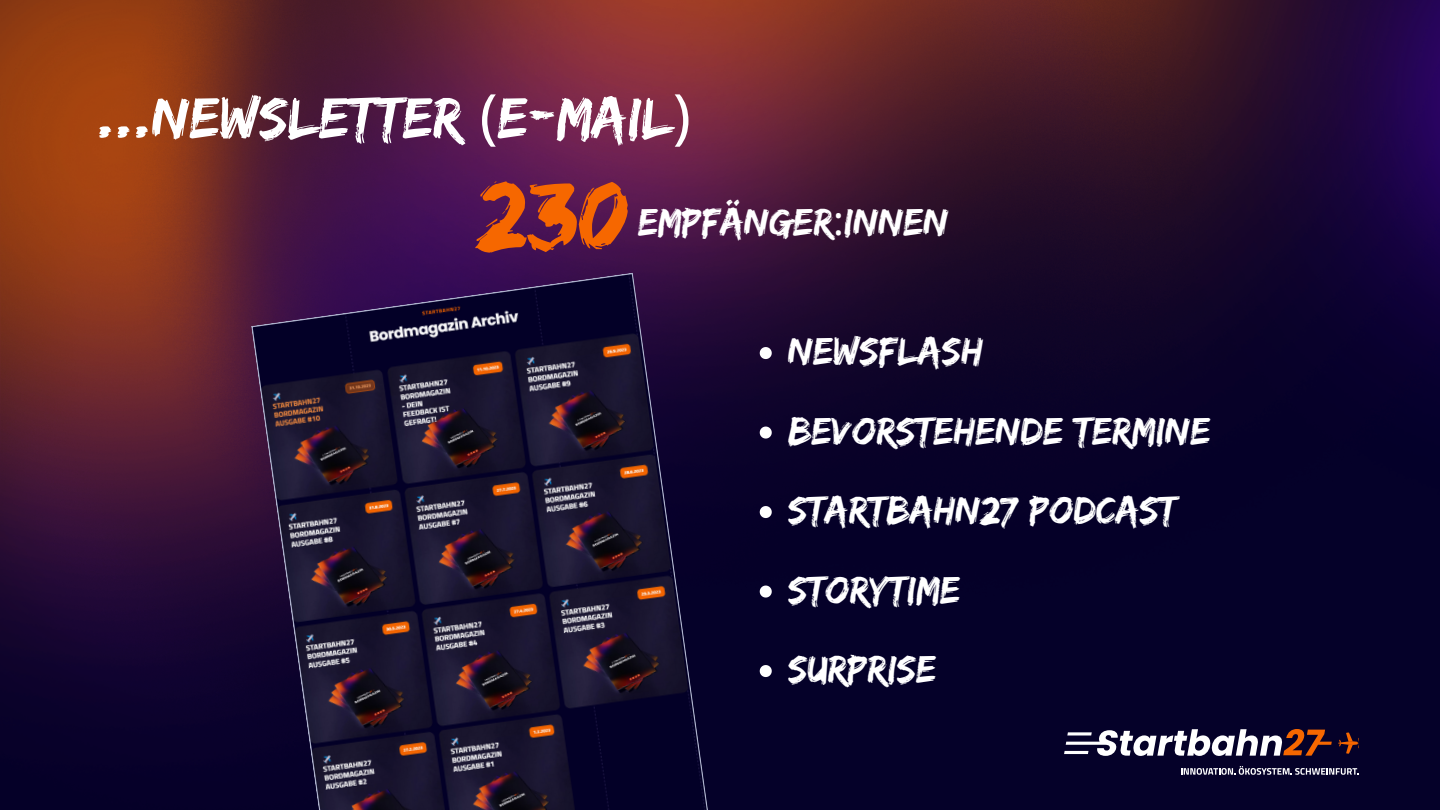
<style>
.page{position:relative;width:1440px;height:810px;background:#fff}
.page>*{position:absolute;margin:0;border:0;box-sizing:border-box;transform-origin:0 0}
.t1{font:100px "Edo";color:#f66700}
.t2{font:60px "Edo";color:#fff}
.t3{font:40px "Edo";color:#fff}
.s1{font-family:"Noto Sans"}
</style>
<div class="page">
<img style="left:0;top:0;width:1440px;height:810px">
<svg style="left:1064px;top:729px;width:268px;height:27px"></svg>
<svg style="left:1338px;top:732px;width:21px;height:22px"></svg>
<svg style="left:1181px;top:766px;width:178px;height:9px;background:#5e5c75"></svg>
<svg style="left:251px;top:273px;width:458px;height:537px;background:#211633"></svg>
<svg style="left:760px;top:347px;width:12px;height:12px"></svg>
<svg style="left:760px;top:427px;width:12px;height:12px"></svg>
<svg style="left:760px;top:506px;width:12px;height:12px"></svg>
<svg style="left:760px;top:586px;width:12px;height:12px"></svg>
<svg style="left:760px;top:665px;width:12px;height:12px"></svg>
<p class="t2" style="left:97px;top:83px;width:595px">...NEWSLETTER <span class="s1">(</span>E-MAIL<span class="s1">)</span></p>
<p class="t1" style="left:478px;top:156px;width:152px">230</p>
<p class="t3" style="left:638px;top:199px;width:312px">EMPFÄNGER<span class="s1">:</span>INNEN</p>
<p class="t3" style="left:788px;top:328px;width:196px">NEWSFLASH</p>
<p class="t3" style="left:788px;top:408px;width:424px">BEVORSTEHENDE TERMINE</p>
<p class="t3" style="left:788px;top:487px;width:390px">STARTBAHN27 PODCAST</p>
<p class="t3" style="left:788px;top:567px;width:174px">STORYTIME</p>
<p class="t3" style="left:788px;top:646px;width:150px">SURPRISE</p>
</div>
